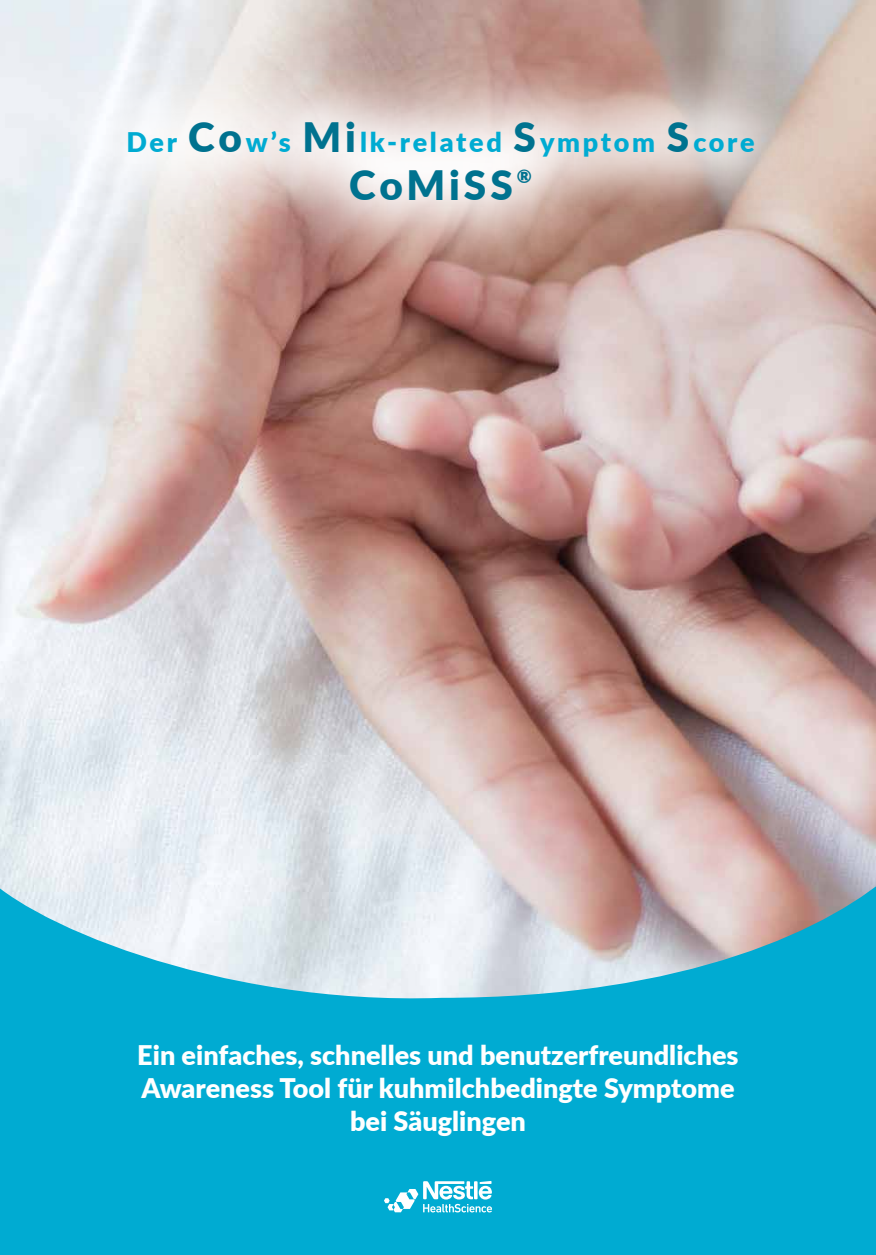
<style>
.page{position:relative;width:876px;height:1255px;background:#fff}
.page>*{position:absolute;margin:0;border:0;box-sizing:border-box;transform-origin:0 0}
.t1{font:900 40.5px "Lato";letter-spacing:.095em;color:#00728f}
.t2{font:900 27px/33px "Lato";color:#fff;text-align:center}
.t3{font:900 27px "Lato";letter-spacing:.1em;color:#00abd2}
.s1{font-size:40.5px;color:#00728f}
</style>
<div class="page">
<img style="left:0;top:0;width:876px;height:868px">
<svg style="left:0;top:868px;width:876px;height:386px;background:#38b6d4"></svg>
<svg style="left:50px;top:42px;width:782px;height:238px;background:#d7c5c1"></svg>
<svg style="left:384px;top:1180px;width:108px;height:32px"></svg>
<p class="t3" style="left:126px;top:121px;width:630px">Der <span class="s1">Co</span>w’s <span class="s1">Mi</span>lk-related <span class="s1">S</span>ymptom <span class="s1">S</span>core</p>
<h1 class="t1" style="left:349px;top:154px;width:184px">CoMiSS <sup>®</sup></h1>
<p class="t2" style="left:137px;top:1037px;width:603px">Ein einfaches, schnelles und benutzerfreundliches<br>Awareness Tool für kuhmilchbedingte Symptome bei Säuglingen</p>
</div>
